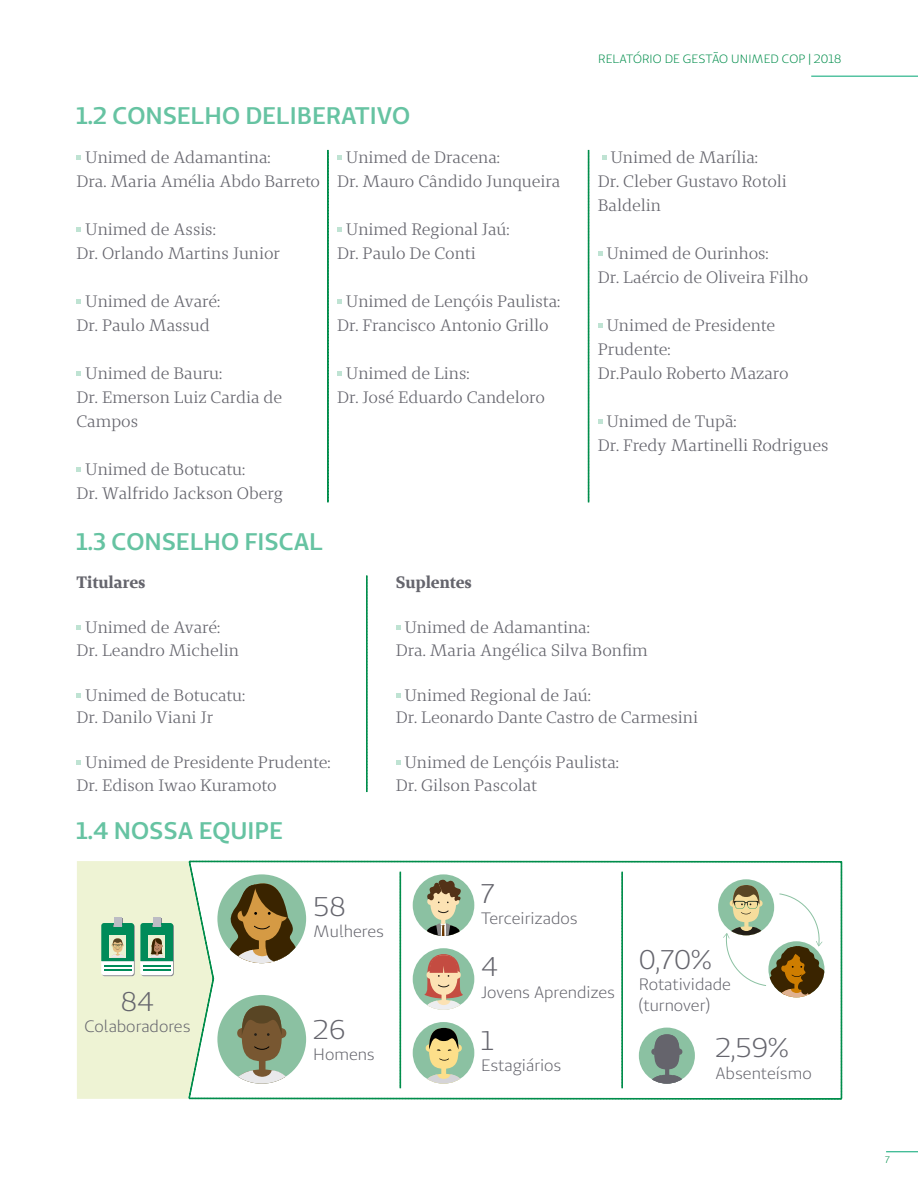
<style>
.page{position:relative;width:918px;height:1188px;background:#fff}
.page>*{position:absolute;margin:0;border:0;box-sizing:border-box;transform-origin:0 0}
.t1{font:27px "Unimed Sans";color:#65656d}
.t2{font:600 24px "Unimed Sans";color:#66c3a2}
.t3{font:16.5px/24px "Unimed Serif";color:#65656d}
.t4{font:16.5px/21px "Unimed Sans";color:#65656d}
.t5{font:700 16.5px "Unimed Serif";color:#65656d}
.t6{font:12px "Unimed Sans";letter-spacing:.01em;color:#008d4b}
.t7{font:9.45px "Unimed Sans";color:#008d4b}
</style>
<div class="page">
<hr style="left:811px;top:76px;width:107px;height:1px;background:#00a573">
<hr style="left:886px;top:1151px;width:32px;height:1px;background:#00a573">
<svg style="left:77px;top:155px;width:4px;height:4px"></svg>
<svg style="left:77px;top:227px;width:4px;height:4px"></svg>
<svg style="left:77px;top:299px;width:4px;height:4px"></svg>
<svg style="left:77px;top:371px;width:4px;height:4px"></svg>
<svg style="left:77px;top:467px;width:4px;height:4px"></svg>
<svg style="left:337px;top:155px;width:5px;height:4px"></svg>
<svg style="left:337px;top:227px;width:5px;height:4px"></svg>
<svg style="left:337px;top:299px;width:5px;height:4px"></svg>
<svg style="left:337px;top:371px;width:5px;height:4px"></svg>
<svg style="left:602px;top:155px;width:4px;height:4px"></svg>
<svg style="left:598px;top:251px;width:5px;height:4px"></svg>
<svg style="left:598px;top:323px;width:5px;height:4px"></svg>
<svg style="left:598px;top:419px;width:5px;height:4px"></svg>
<svg style="left:327px;top:150px;width:2px;height:352px"></svg>
<svg style="left:588px;top:150px;width:2px;height:352px"></svg>
<svg style="left:77px;top:625px;width:4px;height:5px"></svg>
<svg style="left:77px;top:693px;width:4px;height:4px"></svg>
<svg style="left:77px;top:760px;width:4px;height:5px"></svg>
<svg style="left:396px;top:625px;width:4px;height:5px"></svg>
<svg style="left:396px;top:693px;width:4px;height:4px"></svg>
<svg style="left:396px;top:760px;width:4px;height:5px"></svg>
<svg style="left:366px;top:576px;width:2px;height:216px"></svg>
<svg style="left:189px;top:860px;width:653px;height:240px"></svg>
<div style="left:217px;top:874px;width:89px;height:89px;background:#8bc1a2;border-radius:50%"></div>
<svg style="left:225px;top:878px;width:74px;height:85px"></svg>
<div style="left:217px;top:995px;width:89px;height:89px;background:#8bc1a2;border-radius:50%"></div>
<div style="left:259px;top:1056px;width:7px;height:19px;background:#785731;border-radius:3px"></div>
<svg style="left:231px;top:1069px;width:63px;height:15px"></svg>
<div style="left:242px;top:1006px;width:40px;height:55px;background:#785731;border-radius:50%"></div>
<svg style="left:237px;top:1006px;width:49px;height:32px"></svg>
<svg style="left:254px;top:1046px;width:15px;height:4px"></svg>
<svg style="left:77px;top:861px;width:137px;height:238px;background:#dceacd"></svg>
<svg style="left:399px;top:872px;width:2px;height:216px"></svg>
<svg style="left:621px;top:872px;width:2px;height:216px"></svg>
<svg style="left:723px;top:885px;width:101px;height:112px"></svg>
<h2 class="t2" style="left:77px;top:100px;width:335px">1.2 CONSELHO DELIBERATIVO</h2>
<p class="t3" style="left:77px;top:145px;width:245px;text-indent:9px">Unimed de Adamantina:<br>Dra. Maria Amélia Abdo Barreto</p>
<p class="t3" style="left:77px;top:217px;width:205px;text-indent:9px">Unimed de Assis:<br>Dr. Orlando Martins Junior</p>
<p class="t3" style="left:77px;top:289px;width:145px;text-indent:9px">Unimed de Avaré:<br>Dr. Paulo Massud</p>
<p class="t3" style="left:77px;top:361px;width:207px;text-indent:9px">Unimed de Bauru:<br>Dr. Emerson Luiz Cardia de<br>Campos</p>
<p class="t3" style="left:77px;top:457px;width:208px;text-indent:9px">Unimed de Botucatu:<br>Dr. Walfrido Jackson Oberg</p>
<p class="t3" style="left:337px;top:145px;width:225px;text-indent:9px">Unimed de Dracena:<br>Dr. Mauro Cândido Junqueira</p>
<p class="t3" style="left:337px;top:217px;width:174px;text-indent:9px">Unimed Regional Jaú:<br>Dr. Paulo De Conti</p>
<p class="t3" style="left:337px;top:289px;width:225px;text-indent:9px">Unimed de Lençóis Paulista:<br>Dr. Francisco Antonio Grillo</p>
<p class="t3" style="left:337px;top:361px;width:209px;text-indent:9px">Unimed de Lins:<br>Dr. José Eduardo Candeloro</p>
<p class="t6" style="left:598px;top:51px;width:245px">RELATÓRIO DE GESTÃO UNIMED COP | 2018</p>
<p class="t3" style="left:598px;top:145px;width:190px;text-indent:13px">Unimed de Marília:<br>Dr. Cleber Gustavo Rotoli<br>Baldelin</p>
<p class="t3" style="left:598px;top:241px;width:212px;text-indent:9px">Unimed de Ourinhos:<br>Dr. Laércio de Oliveira Filho</p>
<p class="t3" style="left:598px;top:313px;width:192px;text-indent:9px">Unimed de Presidente<br>Prudente:<br>Dr.Paulo Roberto Mazaro</p>
<p class="t3" style="left:598px;top:409px;width:232px;text-indent:9px">Unimed de Tupã:<br>Dr. Fredy Martinelli Rodrigues</p>
<h2 class="t2" style="left:77px;top:526px;width:248px">1.3 CONSELHO FISCAL</h2>
<p class="t5" style="left:77px;top:572px;width:70px">Titulares</p>
<p class="t3" style="left:77px;top:616px;width:164px;line-height:22.5px;text-indent:9px">Unimed de Avaré:<br>Dr. Leandro Michelin</p>
<p class="t3" style="left:77px;top:683px;width:170px;line-height:22.5px;text-indent:9px">Unimed de Botucatu:<br>Dr. Danilo Viani Jr</p>
<p class="t3" style="left:77px;top:751px;width:256px;line-height:22.5px;text-indent:9px">Unimed de Presidente Prudente:<br>Dr. Edison Iwao Kuramoto</p>
<h2 class="t2" style="left:77px;top:815px;width:208px">1.4 NOSSA EQUIPE</h2>
<p class="t5" style="left:396px;top:572px;width:78px">Suplentes</p>
<p class="t3" style="left:396px;top:616px;width:254px;line-height:22.5px;text-indent:9px">Unimed de Adamantina:<br>Dra. Maria Angélica Silva Bonfim</p>
<p class="t3" style="left:396px;top:683px;width:304px;line-height:22.5px;text-indent:9px">Unimed Regional de Jaú:<br>Dr. Leonardo Dante Castro de Carmesini</p>
<p class="t3" style="left:396px;top:751px;width:225px;line-height:22.5px;text-indent:9px">Unimed de Lençóis Paulista:<br>Dr. Gilson Pascolat</p>
<h1 class="t1" style="left:121px;top:985px;width:35px">84</h1>
<p class="t4" style="left:85px;top:1016px;width:108px">Colaboradores</p>
<h1 class="t1" style="left:313px;top:890px;width:34px">58</h1>
<p class="t4" style="left:313px;top:921px;width:72px">Mulheres</p>
<h1 class="t1" style="left:313px;top:1012px;width:34px">26</h1>
<p class="t4" style="left:313px;top:1044px;width:63px">Homens</p>
<h1 class="t1" style="left:481px;top:876px;width:15px">7</h1>
<p class="t4" style="left:481px;top:907px;width:98px">Terceirizados</p>
<h1 class="t1" style="left:481px;top:950px;width:19px">4</h1>
<p class="t4" style="left:481px;top:981px;width:136px">Jovens Aprendizes</p>
<h1 class="t1" style="left:481px;top:1024px;width:14px">1</h1>
<p class="t4" style="left:481px;top:1055px;width:82px">Estagiários</p>
<h1 class="t1" style="left:639px;top:942px;width:74px">0,70%</h1>
<p class="t4" style="left:639px;top:974px;width:93px">Rotatividade (turnover)</p>
<h1 class="t1" style="left:716px;top:1031px;width:75px">2,59%</h1>
<p class="t4" style="left:716px;top:1062px;width:98px">Absenteísmo</p>
<p class="t7" style="left:885px;top:1154px;width:6px">7</p>
</div>
